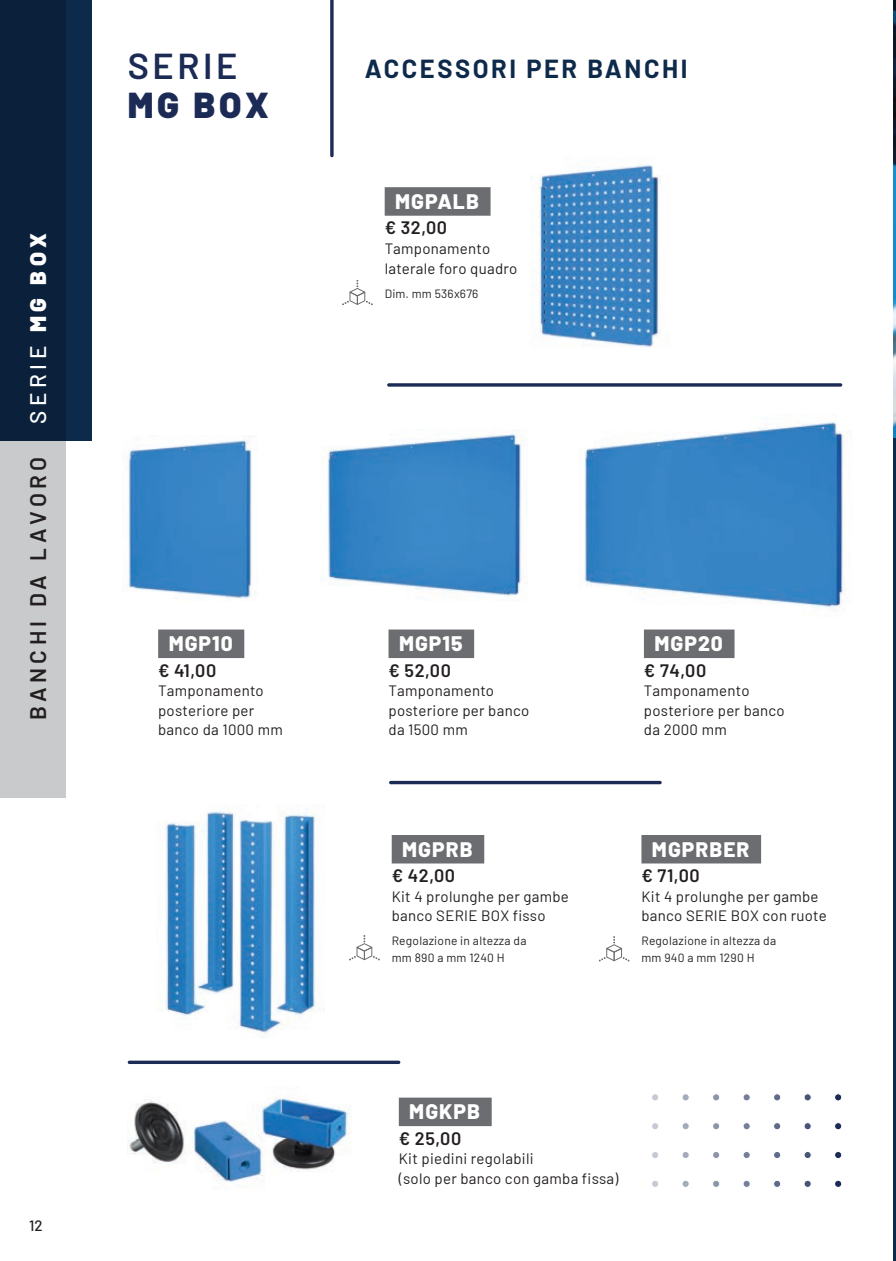
<style>
.page{position:relative;width:896px;height:1261px;background:#fff}
.page>*{position:absolute;margin:0;border:0;box-sizing:border-box;transform-origin:0 0}
.t1{font:600 36px "Barlow";letter-spacing:.1em;color:#1b2b55}
.t2{font:900 36px "Barlow";color:#1b2b55}
.t3{font:700 25.5px "Barlow";letter-spacing:.1em;color:#0e2a4b}
.t4{font:600 22.5px "Barlow";letter-spacing:.2em;color:#231f20}
.t5{font:500 22.5px "Barlow";letter-spacing:.2em;color:#fff}
.t6{font:800 21px "Barlow";letter-spacing:.05em;color:#fff}
.t7{font:600 18px "Barlow";letter-spacing:.03em;color:#231f20}
.t8{font:15px/19.5px "Barlow";letter-spacing:.02em;color:#231f20}
.t9{font:500 15px "Barlow";color:#231f20}
.t10{font:12px/16.5px "Barlow";letter-spacing:.02em;color:#231f20}
.s1{font-weight:900}
</style>
<div class="page">
<div style="left:399px;top:1097px;width:93px;height:28px;background:#6c6d70"></div>
<div style="left:392px;top:834px;width:92px;height:29px;background:#6c6d70"></div>
<svg style="left:349px;top:935px;width:31px;height:25px"></svg>
<div style="left:641px;top:834px;width:120px;height:29px;background:#6c6d70"></div>
<svg style="left:599px;top:936px;width:30px;height:25px"></svg>
<div style="left:385px;top:187px;width:105px;height:29px;background:#6c6d70"></div>
<svg style="left:342px;top:280px;width:31px;height:25px"></svg>
<img style="left:539px;top:165px;width:122px;height:183px">
<div style="left:158px;top:629px;width:86px;height:29px;background:#6c6d70"></div>
<div style="left:388px;top:629px;width:86px;height:29px;background:#6c6d70"></div>
<div style="left:644px;top:629px;width:90px;height:29px;background:#6c6d70"></div>
<img style="left:122px;top:435px;width:134px;height:165px">
<img style="left:327px;top:430px;width:198px;height:166px">
<img style="left:578px;top:422px;width:268px;height:187px">
<img style="left:156px;top:804px;width:165px;height:233px">
<div style="left:0;top:441px;width:66px;height:357px;background:#c9cacb"></div>
<svg style="left:330px;top:0;width:4px;height:157px"></svg>
<hr style="left:387px;top:383px;width:455px;height:3px;background:#1b2b55;border-radius:2px">
<svg style="left:389px;top:780px;width:272px;height:4px"></svg>
<hr style="left:128px;top:1060px;width:272px;height:3px;background:#1b2b55;border-radius:2px">
<div style="left:834px;top:1180px;width:7px;height:7px;background:#1b2b55;border-radius:50%"></div>
<div style="left:834px;top:1179px;width:8px;height:8px;border:1px solid #fff;border-radius:50%"></div>
<svg style="left:834px;top:1151px;width:7px;height:7px"></svg>
<div style="left:834px;top:1150px;width:8px;height:8px;border:1px solid #fff;border-radius:50%"></div>
<svg style="left:834px;top:1122px;width:7px;height:7px"></svg>
<div style="left:834px;top:1121px;width:8px;height:9px;border:1px solid #fff;border-radius:50%"></div>
<div style="left:834px;top:1093px;width:7px;height:7px;background:#1b2b55;border-radius:50%"></div>
<div style="left:834px;top:1093px;width:8px;height:8px;border:1px solid #fff;border-radius:50%"></div>
<svg style="left:804px;top:1180px;width:7px;height:7px"></svg>
<div style="left:803px;top:1179px;width:9px;height:8px;border:1px solid #fff;border-radius:50%"></div>
<svg style="left:804px;top:1151px;width:7px;height:7px"></svg>
<div style="left:803px;top:1150px;width:9px;height:8px;border:1px solid #fff;border-radius:50%"></div>
<svg style="left:804px;top:1122px;width:7px;height:7px"></svg>
<div style="left:803px;top:1121px;width:9px;height:9px;border:1px solid #fff;border-radius:50%"></div>
<svg style="left:804px;top:1093px;width:7px;height:7px"></svg>
<div style="left:803px;top:1093px;width:9px;height:8px;border:1px solid #fff;border-radius:50%"></div>
<svg style="left:773px;top:1180px;width:7px;height:7px"></svg>
<div style="left:773px;top:1179px;width:8px;height:8px;border:1px solid #fff;border-radius:50%"></div>
<svg style="left:773px;top:1151px;width:7px;height:7px"></svg>
<div style="left:773px;top:1150px;width:8px;height:8px;border:1px solid #fff;border-radius:50%"></div>
<svg style="left:773px;top:1122px;width:7px;height:7px"></svg>
<div style="left:773px;top:1121px;width:8px;height:9px;border:1px solid #fff;border-radius:50%"></div>
<div style="left:773px;top:1093px;width:7px;height:7px;background:#5f6b88;border-radius:50%"></div>
<div style="left:773px;top:1093px;width:8px;height:8px;border:1px solid #fff;border-radius:50%"></div>
<svg style="left:743px;top:1180px;width:7px;height:7px"></svg>
<div style="left:742px;top:1179px;width:9px;height:8px;border:1px solid #fff;border-radius:50%"></div>
<svg style="left:743px;top:1151px;width:7px;height:7px"></svg>
<div style="left:742px;top:1150px;width:9px;height:8px;border:1px solid #fff;border-radius:50%"></div>
<svg style="left:743px;top:1122px;width:7px;height:7px"></svg>
<div style="left:742px;top:1121px;width:9px;height:9px;border:1px solid #fff;border-radius:50%"></div>
<div style="left:743px;top:1093px;width:7px;height:7px;background:#767f99;border-radius:50%"></div>
<div style="left:742px;top:1093px;width:9px;height:8px;border:1px solid #fff;border-radius:50%"></div>
<svg style="left:712px;top:1180px;width:8px;height:7px"></svg>
<div style="left:712px;top:1179px;width:8px;height:8px;border:1px solid #fff;border-radius:50%"></div>
<svg style="left:712px;top:1151px;width:8px;height:7px"></svg>
<div style="left:712px;top:1150px;width:8px;height:8px;border:1px solid #fff;border-radius:50%"></div>
<svg style="left:712px;top:1122px;width:8px;height:7px"></svg>
<div style="left:712px;top:1121px;width:8px;height:9px;border:1px solid #fff;border-radius:50%"></div>
<div style="left:712px;top:1093px;width:8px;height:7px;background:#8d95aa;border-radius:50%"></div>
<div style="left:712px;top:1093px;width:8px;height:8px;border:1px solid #fff;border-radius:50%"></div>
<svg style="left:682px;top:1180px;width:7px;height:7px"></svg>
<div style="left:681px;top:1179px;width:9px;height:8px;border:1px solid #fff;border-radius:50%"></div>
<svg style="left:682px;top:1151px;width:7px;height:7px"></svg>
<div style="left:681px;top:1150px;width:9px;height:8px;border:1px solid #fff;border-radius:50%"></div>
<svg style="left:682px;top:1122px;width:7px;height:7px"></svg>
<div style="left:681px;top:1121px;width:9px;height:9px;border:1px solid #fff;border-radius:50%"></div>
<div style="left:682px;top:1093px;width:7px;height:7px;background:#a4abbb;border-radius:50%"></div>
<div style="left:681px;top:1093px;width:9px;height:8px;border:1px solid #fff;border-radius:50%"></div>
<svg style="left:651px;top:1180px;width:8px;height:7px"></svg>
<div style="left:651px;top:1179px;width:8px;height:8px;border:1px solid #fff;border-radius:50%"></div>
<svg style="left:651px;top:1151px;width:8px;height:7px"></svg>
<div style="left:651px;top:1150px;width:8px;height:8px;border:1px solid #fff;border-radius:50%"></div>
<svg style="left:651px;top:1122px;width:8px;height:7px"></svg>
<div style="left:651px;top:1121px;width:8px;height:9px;border:1px solid #fff;border-radius:50%"></div>
<div style="left:651px;top:1093px;width:8px;height:7px;background:#c6cad5;border-radius:50%"></div>
<div style="left:651px;top:1093px;width:8px;height:8px;border:1px solid #fff;border-radius:50%"></div>
<img style="left:128px;top:1097px;width:223px;height:85px">
<svg style="left:0;top:0;width:92px;height:441px;background:#0b233f"></svg>
<svg style="left:893px;top:0;width:3px;height:1261px;background:#1f4363"></svg>
<h3 class="t5" style="left:21px;top:423px;width:192px;rotate:-90deg">SERIE <span class="s1">MG BOX</span></h3>
<h3 class="t4" style="left:21px;top:720px;width:265px;rotate:-90deg">BANCHI DA LAVORO</h3>
<p class="t9" style="left:29px;top:1214px;width:15px">12</p>
<h1 class="t1" style="left:128px;top:40px;width:111px">SERIE</h1>
<h2 class="t3" style="left:365px;top:50px;width:324px">ACCESSORI PER BANCHI</h2>
<h1 class="t2" style="left:128px;top:78px;width:143px">MG BOX</h1>
<h3 class="t6" style="left:395px;top:186px;width:85px">MGPALB</h3>
<p class="t7" style="left:385px;top:215px;width:64px">€ 32,00</p>
<p class="t8" style="left:385px;top:238px;width:134px">Tamponamento laterale foro quadro</p>
<p class="t10" style="left:385px;top:284px;width:95px">Dim. mm 536x676</p>
<h3 class="t6" style="left:169px;top:628px;width:66px">MGP10</h3>
<p class="t7" style="left:158px;top:657px;width:60px">€ 41,00</p>
<p class="t8" style="left:158px;top:680px;width:126px">Tamponamento posteriore per banco da 1000 mm</p>
<h3 class="t6" style="left:399px;top:628px;width:65px">MGP15</h3>
<p class="t7" style="left:388px;top:657px;width:64px">€ 52,00</p>
<p class="t8" style="left:388px;top:680px;width:142px">Tamponamento posteriore per banco da 1500 mm</p>
<h3 class="t6" style="left:402px;top:833px;width:72px">MGPRB</h3>
<p class="t7" style="left:392px;top:862px;width:65px">€ 42,00</p>
<p class="t8" style="left:392px;top:885px;width:179px">Kit 4 prolunghe per gambe banco SERIE BOX fisso</p>
<p class="t10" style="left:392px;top:931px;width:136px">Regolazione in altezza da mm 890 a mm 1240 H</p>
<h3 class="t6" style="left:654px;top:628px;width:70px">MGP20</h3>
<p class="t7" style="left:644px;top:657px;width:64px">€ 74,00</p>
<p class="t8" style="left:644px;top:680px;width:142px">Tamponamento posteriore per banco da 2000 mm</p>
<h3 class="t6" style="left:652px;top:833px;width:99px">MGPRBER</h3>
<p class="t7" style="left:641px;top:862px;width:60px">€ 71,00</p>
<p class="t8" style="left:641px;top:885px;width:187px">Kit 4 prolunghe per gambe banco SERIE BOX con ruote</p>
<p class="t10" style="left:641px;top:931px;width:136px">Regolazione in altezza da mm 940 a mm 1290 H</p>
<h3 class="t6" style="left:409px;top:1095px;width:72px">MGKPB</h3>
<p class="t7" style="left:399px;top:1125px;width:64px">€ 25,00</p>
<p class="t8" style="left:399px;top:1147px;width:221px">Kit piedini regolabili<br>(solo per banco con gamba fissa)</p>
</div>
